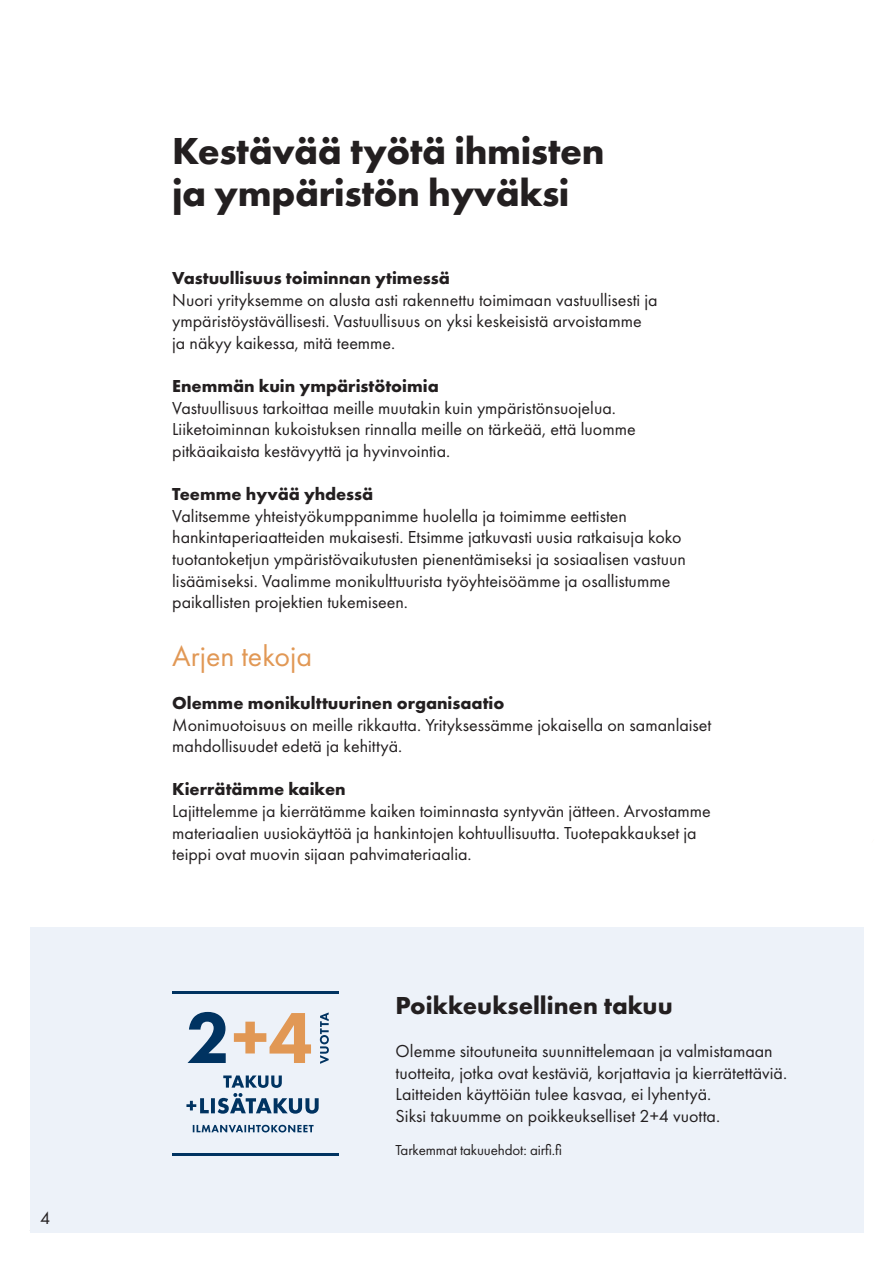
<style>
.page{position:relative;width:893px;height:1263px;background:#fff}
.page>*{position:absolute;margin:0;border:0;box-sizing:border-box;transform-origin:0 0}
.Heading_1{font:700 39px/42px "Futura PT";letter-spacing:-.01em;color:#231f20}
.Heading_2{font:30px "Futura PT";color:#e19855}
.t1{font:700 25.5px "Futura PT";color:#231f20}
.t2{font:18px/21.6px "Futura PT";color:#231f20}
.t3{font:700 18px "Futura PT";color:#231f20}
.Taulukkoteksti_10_pt{font:15px "Futura PT";letter-spacing:-.01em;color:#231f20}
</style>
<div class="page">
<div style="left:30px;top:928px;width:833px;height:305px;background:#edf2f9"></div>
<hr style="left:172px;top:991px;width:167px;height:3px;background:#003361">
<hr style="left:172px;top:1153px;width:167px;height:3px;background:#003361">
<svg style="left:234px;top:1013px;width:77px;height:50px"></svg>
<svg style="left:187px;top:1012px;width:39px;height:51px"></svg>
<svg style="left:320px;top:1012px;width:9px;height:52px"></svg>
<svg style="left:186px;top:1075px;width:133px;height:39px"></svg>
<svg style="left:193px;top:1125px;width:121px;height:7px"></svg>
<p class="t2" style="left:40px;top:1207px;width:12px">4</p>
<p class="Heading_1" style="left:172px;top:129px;width:434px">Kestävää työtä ihmisten ja ympäristön hyväksi</p>
<p class="t3" style="left:172px;top:266px;width:279px">Vastuullisuus toiminnan ytimessä</p>
<p class="t2" style="left:172px;top:289px;width:487px">Nuori yrityksemme on alusta asti rakennettu toimimaan vastuullisesti ja ympäristöystävällisesti. Vastuullisuus on yksi keskeisistä arvoistamme ja näkyy kaikessa, mitä teemme.</p>
<p class="t3" style="left:172px;top:374px;width:268px">Enemmän kuin ympäristötoimia</p>
<p class="t2" style="left:172px;top:397px;width:465px">Vastuullisuus tarkoittaa meille muutakin kuin ympäristönsuojelua.<br>Liiketoiminnan kukoistuksen rinnalla meille on tärkeää, että luomme pitkäaikaista kestävyyttä ja hyvinvointia.</p>
<p class="t3" style="left:172px;top:482px;width:203px">Teemme hyvää yhdessä</p>
<p class="t2" style="left:172px;top:505px;width:515px">Valitsemme yhteistyökumppanimme huolella ja toimimme eettisten hankintaperiaatteiden mukaisesti. Etsimme jatkuvasti uusia ratkaisuja koko tuotantoketjun ympäristövaikutusten pienentämiseksi ja sosiaalisen vastuun lisäämiseksi. Vaalimme monikulttuurista työyhteisöämme ja osallistumme paikallisten projektien tukemiseen.</p>
<p class="Heading_2" style="left:172px;top:638px;width:142px">Arjen tekoja</p>
<p class="t3" style="left:172px;top:691px;width:334px">Olemme monikulttuurinen organisaatio</p>
<p class="t2" style="left:172px;top:714px;width:541px">Monimuotoisuus on meille rikkautta. Yrityksessämme jokaisella on samanlaiset mahdollisuudet edetä ja kehittyä.</p>
<p class="t3" style="left:172px;top:778px;width:175px">Kierrätämme kaiken</p>
<p class="t2" style="left:172px;top:800px;width:540px">Lajittelemme ja kierrätämme kaiken toiminnasta syntyvän jätteen. Arvostamme materiaalien uusiokäyttöä ja hankintojen kohtuullisuutta. Tuotepakkaukset ja teippi ovat muovin sijaan pahvimateriaalia.</p>
<p class="t1" style="left:396px;top:989px;width:279px">Poikkeuksellinen takuu</p>
<p class="t2" style="left:396px;top:1040px;width:393px">Olemme sitoutuneita suunnittelemaan ja valmistamaan tuotteita, jotka ovat kestäviä, korjattavia ja kierrätettäviä.<br>Laitteiden käyttöiän tulee kasvaa, ei lyhentyä.<br>Siksi takuumme on poikkeukselliset 2+4 vuotta.</p>
<p class="Taulukkoteksti_10_pt" style="left:396px;top:1141px;width:168px">Tarkemmat takuuehdot: airfi.fi</p>
</div>
